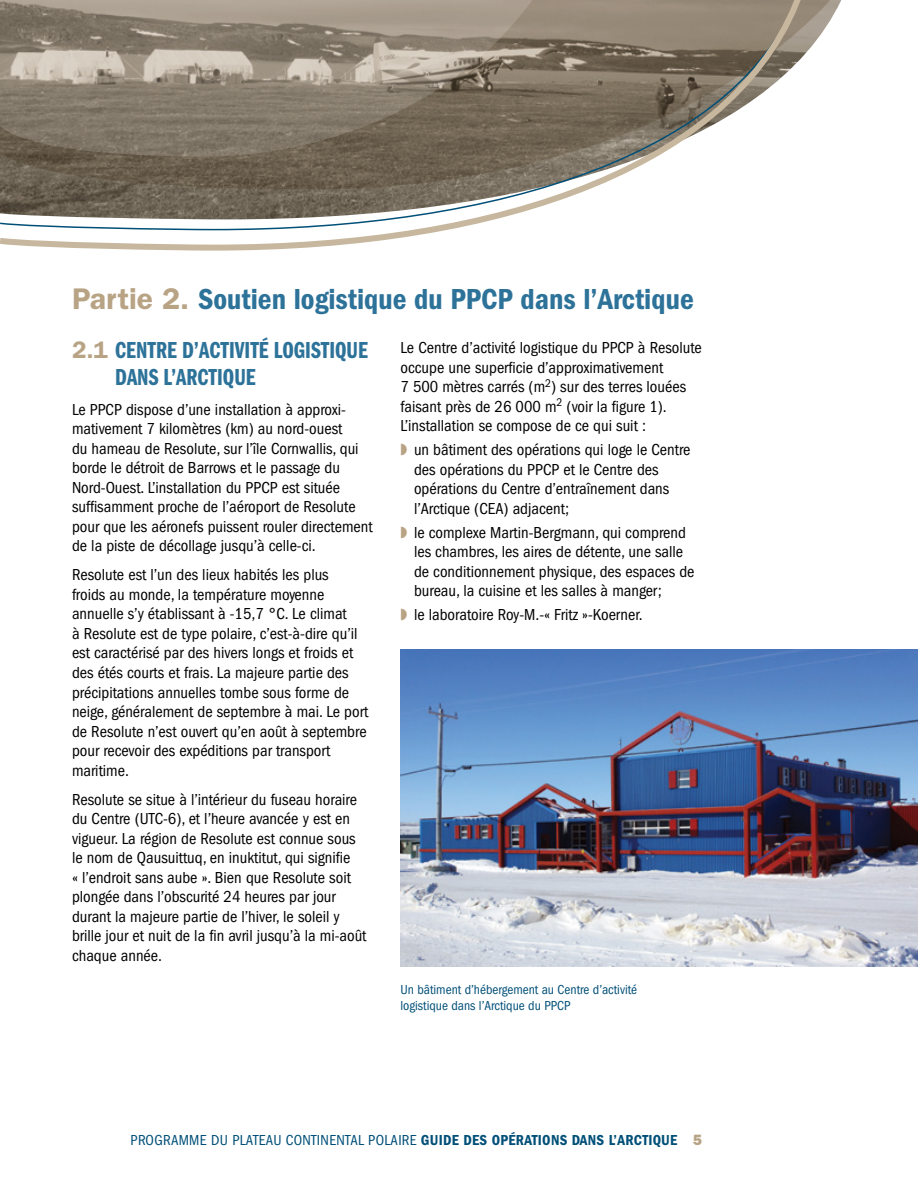
<style>
.page{position:relative;width:918px;height:1188px;background:#fff}
.page>*{position:absolute;margin:0;border:0;box-sizing:border-box;transform-origin:0 0}
.t1{font:30px "ITC Franklin Gothic Std Dm Cd";color:#2d7299}
.t2{font:24px/27px "ITC Franklin Gothic Std Dm Cp";color:#2d7299}
.t3{font:condensed 16.5px/19.5px "ITC Franklin Gothic Std";color:#000}
.t4{font:condensed 15px "ITC Franklin Gothic Std";letter-spacing:.02em;color:#004f78}
.t5{font:condensed 13.5px/16.2px "ITC Franklin Gothic Std";color:#004f78}
.s1{font-family:"ITC Franklin Gothic Std";font-weight:600;color:#b8a385}
.s2{color:#b8a385}
.s3{font-family:"ITC Franklin Gothic Std Dm Cd";font-stretch:normal}
.s4{font-family:"ITC Franklin Gothic Std Hvy";font-stretch:normal;color:#b8a385}
</style>
<div class="page">
<img style="left:400px;top:649px;width:518px;height:318px">
<svg style="left:810px;top:0;width:32px;height:48px"></svg>
<svg style="left:0;top:0;width:810px;height:251px"></svg>
<svg style="left:0;top:0;width:542px;height:157px;background:#8f8475"></svg>
<h2 class="t1" style="left:72px;top:281px;width:623px"><span class="s1">Partie 2.</span> Soutien logistique du PPCP dans l’Arctique</h2>
<h3 class="t2" style="left:115px;top:337px;width:254px;text-indent:-43px"><span class="s1">2.1</span> CENTRE D’ACTIVITÉ LOGISTIQUE<br>DANS L’ARCTIQUE</h3>
<p class="t3" style="left:72px;top:400px;width:302px">Le PPCP dispose d’une installation à approxi&shy;mativement 7 kilomètres (km) au nord-ouest<br>du hameau de Resolute, sur l’île Cornwallis, qui borde le détroit de Barrows et le passage du Nord-Ouest. L’installation du PPCP est située suffisamment proche de l’aéroport de Resolute pour que les aéronefs puissent rouler directement de la piste de décollage jusqu’à celle-ci.</p>
<p class="t3" style="left:72px;top:565px;width:298px">Resolute est l’un des lieux habités les plus<br>froids au monde, la température moyenne annuelle s’y établissant à -15,7 °C. Le climat<br>à Resolute est de type polaire, c’est-à-dire qu’il est caractérisé par des hivers longs et froids et des étés courts et frais. La majeure partie des précipitations annuelles tombe sous forme de neige, généralement de septembre à mai. Le port de Resolute n’est ouvert qu’en août à septembre pour recevoir des expéditions par transport maritime.</p>
<p class="t3" style="left:72px;top:790px;width:296px">Resolute se situe à l’intérieur du fuseau horaire du Centre (UTC-6), et l’heure avancée y est en vigueur. La région de Resolute est connue sous le nom de Qausuittuq, en inuktitut, qui signifie<br>« l’endroit sans aube ». Bien que Resolute soit plongée dans l’obscurité 24 heures par jour durant la majeure partie de l’hiver, le soleil y brille jour et nuit de la fin avril jusqu’à la mi-août chaque année.</p>
<p class="t3" style="left:400px;top:338px;width:303px">Le Centre d’activité logistique du PPCP à Resolute occupe une superficie d’approximativement<br>7 500 mètres carrés (m<sup>2</sup>) sur des terres louées faisant près de 26 000 m<sup>2</sup> (voir la figure 1).<br>L’installation se compose de ce qui suit :</p>
<p class="t3" style="left:414px;top:440px;width:278px;text-indent:-14px"><span class="s2">◗</span> un bâtiment des opérations qui loge le Centre des opérations du PPCP et le Centre des opérations du Centre d’entraînement dans l’Arctique (CEA) adjacent;</p>
<p class="t3" style="left:414px;top:523px;width:282px;text-indent:-14px"><span class="s2">◗</span> le complexe Martin-Bergmann, qui comprend les chambres, les aires de détente, une salle de conditionnement physique, des espaces de bureau, la cuisine et les salles à manger;</p>
<p class="t3" style="left:400px;top:605px;width:244px"><span class="s2">◗</span> le laboratoire Roy-M.-« Fritz »-Koerner.</p>
<p class="t5" style="left:400px;top:982px;width:238px">Un bâtiment d’hébergement au Centre d’activité logistique dans l’Arctique du PPCP</p>
<p class="t4" style="left:131px;top:1131px;width:573px">PROGRAMME DU PLATEAU CONTINENTAL POLAIRE <span class="s3">GUIDE DES OPÉRATIONS DANS L’ARCTIQUE</span> <span class="s4">5</span></p>
</div>
